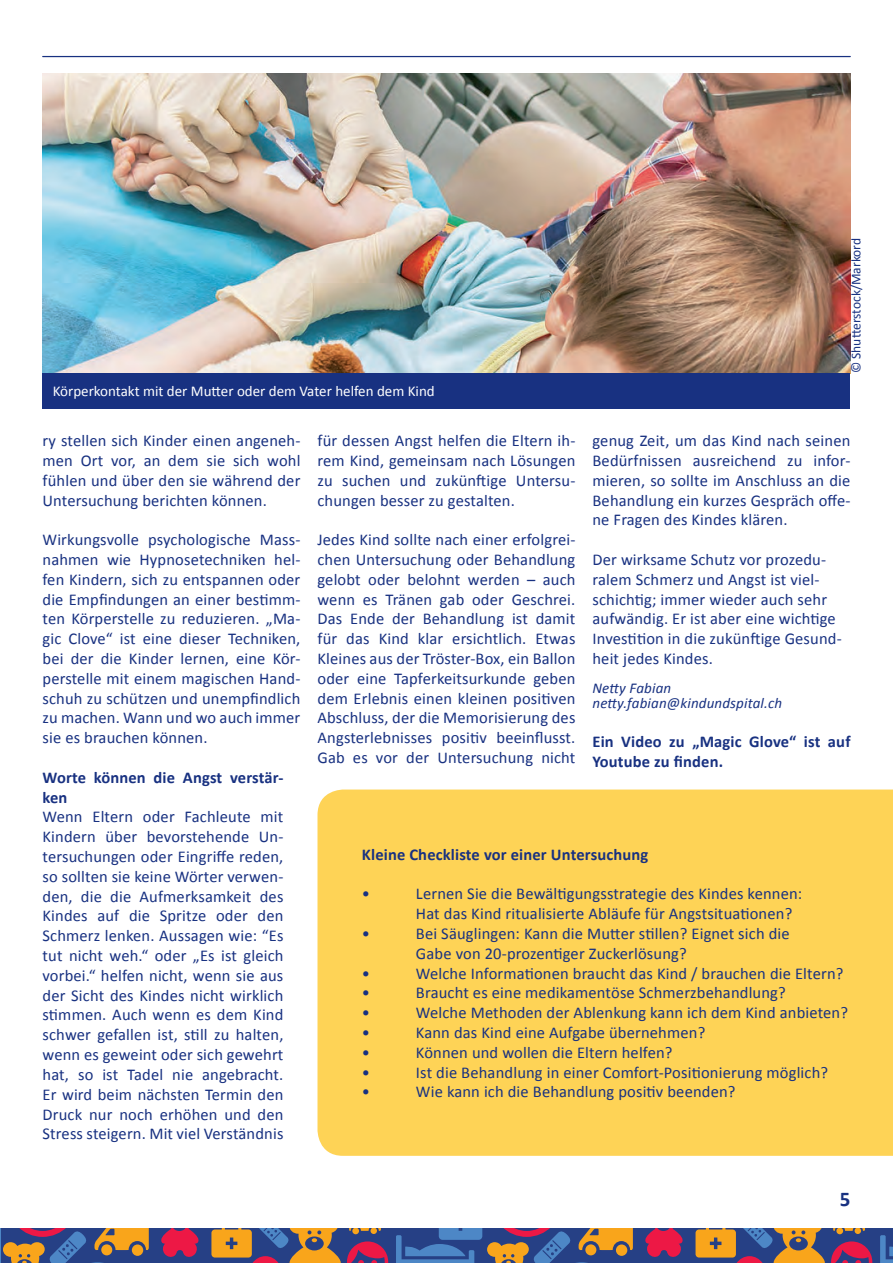
<style>
.page{position:relative;width:893px;height:1263px;background:#fff}
.page>*{position:absolute;margin:0;border:0;box-sizing:border-box;transform-origin:0 0}
.t1{font:700 21px "Calibri";color:#183181}
.t2{font:16.5px/19.8px "Calibri";letter-spacing:.01em;color:#183181;text-align:justify}
.t3{font:700 16.5px/19.8px "Calibri";letter-spacing:.01em;color:#183181}
.t4{font:15px "Calibri";color:#fff}
.t5{font:italic 15px/15px "Calibri";letter-spacing:.01em;color:#183181}
.t6{font:13.5px "Calibri";color:#183181}
</style>
<div class="page">
<div style="left:0;top:1229px;width:469px;height:34px;background:#264085"></div>
<svg style="left:161px;top:1229px;width:38px;height:28px"></svg>
<svg style="left:211px;top:1229px;width:177px;height:34px"></svg>
<div style="left:469px;top:1229px;width:424px;height:34px;background:#264085"></div>
<svg style="left:645px;top:1229px;width:38px;height:28px"></svg>
<svg style="left:396px;top:1229px;width:237px;height:34px"></svg>
<svg style="left:695px;top:1229px;width:177px;height:34px"></svg>
<svg style="left:880px;top:1235px;width:13px;height:28px"></svg>
<svg style="left:0;top:1229px;width:149px;height:34px"></svg>
<hr style="left:43px;top:56px;width:807px;height:1px;background:#183181">
<div style="left:317px;top:789px;width:576px;height:367px;background:#fed356"></div>
<img style="left:43px;top:74px;width:807px;height:299px">
<div style="left:43px;top:373px;width:807px;height:35px;background:#183181"></div>
<p class="t4" style="left:53px;top:382px;width:384px">Körperkontakt mit der Mutter oder dem Vater helfen dem Kind</p>
<p class="t6" style="left:848px;top:373px;width:137px;rotate:-90deg">© Shutterstock/Markord</p>
<p class="t2" style="left:43px;top:431px;width:259px">ry stellen sich Kinder einen angeneh&shy;men Ort vor, an dem sie sich wohl fühlen und über den sie während der Untersuchung berichten können.</p>
<p class="t2" style="left:43px;top:530px;width:259px">Wirkungsvolle psychologische Mass&shy;nahmen wie Hypnosetechniken hel&shy;fen Kindern, sich zu entspannen oder die Empfindungen an einer bestimm&shy;ten Körperstelle zu reduzieren. „Ma&shy;gic Clove“ ist eine dieser Techniken, bei der die Kinder lernen, eine Kör&shy;perstelle mit einem magischen Hand&shy;schuh zu schützen und unempfindlich zu machen. Wann und wo auch immer sie es brauchen können.</p>
<p class="t3" style="left:43px;top:767px;width:242px">Worte können die Angst verstär&shy;ken</p>
<p class="t2" style="left:43px;top:807px;width:242px">Wenn Eltern oder Fachleute mit Kindern über bevorstehende Un&shy;tersuchungen oder Eingriffe reden, so sollten sie keine Wörter verwen&shy;den, die die Aufmerksamkeit des Kindes auf die Spritze oder den Schmerz lenken. Aussagen wie: “Es tut nicht weh.“ oder „Es ist gleich vorbei.“ helfen nicht, wenn sie aus der Sicht des Kindes nicht wirklich stimmen. Auch wenn es dem Kind schwer gefallen ist, still zu halten, wenn es geweint oder sich gewehrt hat, so ist Tadel nie angebracht.<br>Er wird beim nächsten Termin den Druck nur noch erhöhen und den Stress steigern. Mit viel Verständnis</p>
<p class="t2" style="left:317px;top:431px;width:259px">für dessen Angst helfen die Eltern ih&shy;rem Kind, gemeinsam nach Lösungen zu suchen und zukünftige Untersu&shy;chungen besser zu gestalten.</p>
<p class="t2" style="left:317px;top:530px;width:259px">Jedes Kind sollte nach einer erfolgrei&shy;chen Untersuchung oder Behandlung gelobt oder belohnt werden – auch wenn es Tränen gab oder Geschrei.<br>Das Ende der Behandlung ist damit für das Kind klar ersichtlich. Etwas Kleines aus der Tröster-Box, ein Ballon oder eine Tapferkeitsurkunde geben dem Erlebnis einen kleinen positiven Abschluss, der die Memorisierung des Angsterlebnisses positiv beeinflusst.<br>Gab es vor der Untersuchung nicht</p>
<p class="t2" style="left:592px;top:431px;width:259px">genug Zeit, um das Kind nach seinen Bedürfnissen ausreichend zu infor&shy;mieren, so sollte im Anschluss an die Behandlung ein kurzes Gespräch offe&shy;ne Fragen des Kindes klären.</p>
<p class="t2" style="left:592px;top:550px;width:251px;text-align:left">Der wirksame Schutz vor prozedu&shy;ralem Schmerz und Angst ist viel&shy;schichtig; immer wieder auch sehr aufwändig. Er ist aber eine wichtige<br>Investition in die zukünftige Gesund&shy;heit jedes Kindes.</p>
<p class="t5" style="left:592px;top:679px;width:191px">Netty Fabian netty.fabian@kindundspital.ch</p>
<p class="t3" style="left:592px;top:732px;width:260px">Ein Video zu „Magic Glove“ ist auf<br>Youtube zu finden.</p>
<p class="t3" style="left:362px;top:844px;width:288px">Kleine Checkliste vor einer Untersuchung</p>
<p class="t2" style="left:362px;top:884px;width:10px">•</p>
<p class="t2" style="left:416px;top:884px;width:388px">Lernen Sie die Bewältigungsstrategie des Kindes kennen:<br>Hat das Kind ritualisierte Abläufe für Angstsituationen?</p>
<p class="t2" style="left:362px;top:923px;width:10px">•</p>
<p class="t2" style="left:416px;top:923px;width:375px">Bei Säuglingen: Kann die Mutter stillen? Eignet sich die<br>Gabe von 20-prozentiger Zuckerlösung?</p>
<p class="t2" style="left:362px;top:963px;width:10px">•</p>
<p class="t2" style="left:416px;top:963px;width:429px">Welche Informationen braucht das Kind / brauchen die Eltern?</p>
<p class="t2" style="left:362px;top:983px;width:10px">•</p>
<p class="t2" style="left:416px;top:983px;width:371px">Braucht es eine medikamentöse Schmerzbehandlung?</p>
<p class="t2" style="left:362px;top:1003px;width:10px">•</p>
<p class="t2" style="left:416px;top:1003px;width:434px">Welche Methoden der Ablenkung kann ich dem Kind anbieten?</p>
<p class="t2" style="left:362px;top:1022px;width:10px">•</p>
<p class="t2" style="left:416px;top:1022px;width:291px">Kann das Kind eine Aufgabe übernehmen?</p>
<p class="t2" style="left:362px;top:1042px;width:10px">•</p>
<p class="t2" style="left:416px;top:1042px;width:258px">Können und wollen die Eltern helfen?</p>
<p class="t2" style="left:362px;top:1062px;width:10px">•</p>
<p class="t2" style="left:416px;top:1062px;width:414px">Ist die Behandlung in einer Comfort-Positionierung möglich?</p>
<p class="t2" style="left:362px;top:1082px;width:10px">•</p>
<p class="t2" style="left:416px;top:1082px;width:321px">Wie kann ich die Behandlung positiv beenden?</p>
<p class="t1" style="left:840px;top:1185px;width:12px">5</p>
</div>
